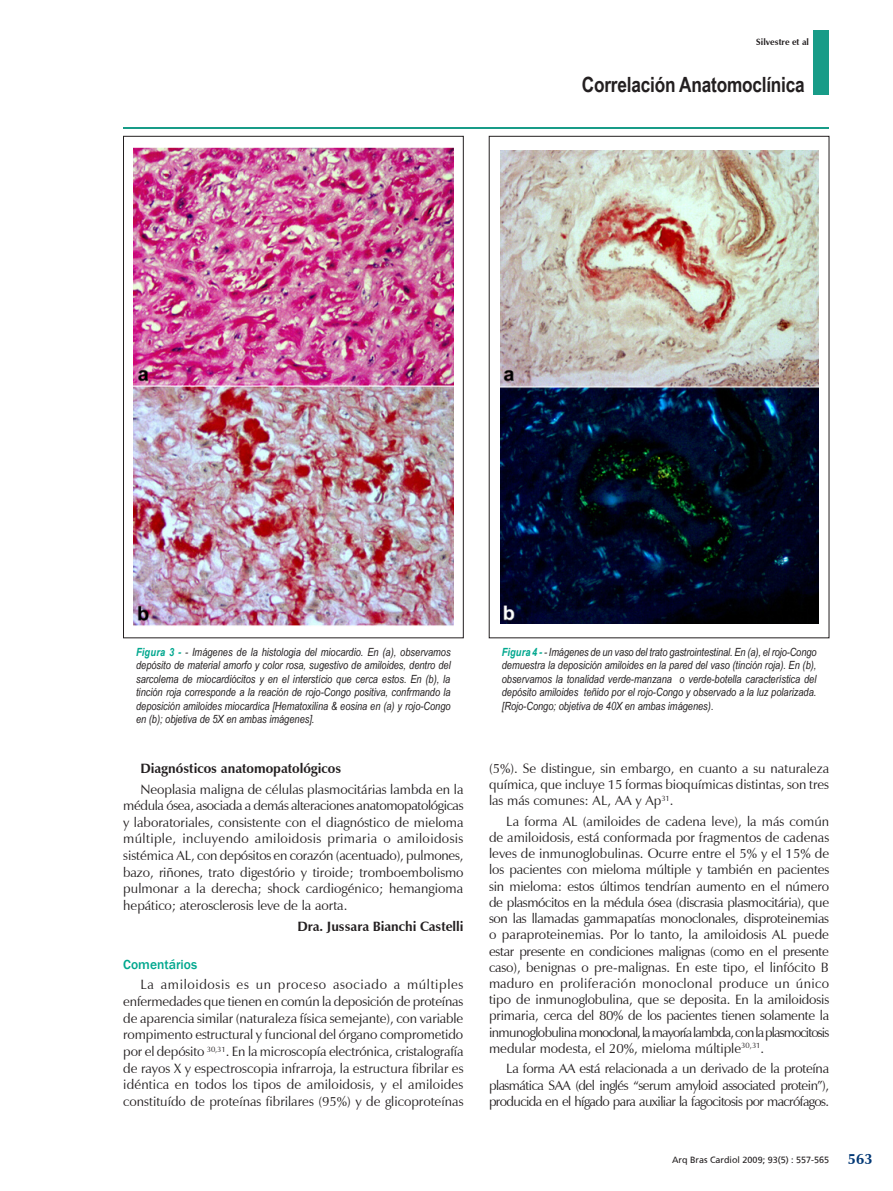
<style>
.page{position:relative;width:893px;height:1191px;background:#fff}
.page>*{position:absolute;margin:0;border:0;box-sizing:border-box;transform-origin:0 0}
.t1{font:700 21px "Arial Narrow";letter-spacing:-.01em;color:#231f20}
.t2{font:700 15px "Zapf Humanist 601 BT";color:#013775}
.Texto{font:13.5px/16.2px "Zapf Humanist 601 BT";letter-spacing:-.005em;color:#231f20;text-align:justify}
.Texto-2{font:700 13.5px "Zapf Humanist 601 BT";color:#231f20}
.Subtítulo{font:500 13.5px "Franklin Gothic";color:#00a78e}
._04_FIGURA_ref{font:italic 11.25px/13.5px "Arial Narrow";color:#231f20;text-align:justify}
.t3{font:9px "Frutiger";color:#231f20}
.t4{font:700 9px "Zapf Humanist 601 BT";color:#231f20}
.s1{font-weight:700;color:#00a78e}
</style>
<div class="page">
<hr style="left:123px;top:127px;width:706px;height:1px;background:#189c88">
<div style="left:813px;top:30px;width:16px;height:64px;background:#189c88"></div>
<img style="left:134px;top:147px;width:319px;height:480px">
<img style="left:500px;top:150px;width:318px;height:474px">
<p class="t4" style="left:756px;top:36px;width:54px">Silvestre et al</p>
<h1 class="t1" style="left:582px;top:69px;width:224px">Correlación Anatomoclínica</h1>
<p class="_04_FIGURA_ref" style="left:136px;top:645px;width:316px"><span class="s1">Figura 3 -</span> - Imágenes de la histologia del miocardio. En (a), observamos depósito de material amorfo y color rosa, sugestivo de amiloides, dentro del sarcolema de miocardiócitos y en el interstício que cerca estos. En (b), la tinción roja corresponde a la reación de rojo-Congo positiva, confrmando la deposición amiloides miocardica [Hematoxilina &amp; eosina en (a) y rojo-Congo en (b); objetiva de 5X en ambas imágenes].</p>
<p class="_04_FIGURA_ref" style="left:502px;top:645px;width:316px"><span class="s1">Figura 4 -</span> - Imágenes de un vaso del trato gastrointestinal. En (a), el rojo-Congo demuestra la deposición amiloides en la pared del vaso (tinción roja). En (b), observamos la tonalidad verde-manzana o verde-botella característica del depósito amiloides teñido por el rojo-Congo y observado a la luz polarizada. [Rojo-Congo; objetiva de 40X en ambas imágenes).</p>
<p class="Texto-2" style="left:140px;top:759px;width:202px">Diagnósticos anatomopatológicos</p>
<p class="Texto" style="left:123px;top:780px;width:342px;line-height:16.6px;text-indent:17px">Neoplasia maligna de células plasmocitárias lambda en la médula ósea, asociada a demás alteraciones anatomopatológicas y laboratoriales, consistente con el diagnóstico de mieloma múltiple, incluyendo amiloidosis primaria o amiloidosis sistémica AL, con depósitos en corazón (acentuado), pulmones, bazo, riñones, trato digestório y tiroide; tromboembolismo pulmonar a la derecha; shock cardiogénico; hemangioma hepático; aterosclerosis leve de la aorta.</p>
<p class="Texto-2" style="left:297px;top:918px;width:168px">Dra. Jussara Bianchi Castelli</p>
<p class="Subtítulo" style="left:123px;top:955px;width:75px">Comentários</p>
<p class="Texto" style="left:123px;top:976px;width:342px;line-height:16.6px;text-indent:17px">La amiloidosis es un proceso asociado a múltiples enfermedades que tienen en común la deposición de proteínas de aparencia similar (naturaleza física semejante), con variable rompimento estructural y funcional del órgano comprometido por el depósito <sup>30,31</sup>. En la microscopía electrónica, cristalografía de rayos X y espectroscopia infrarroja, la estructura fibrilar es idéntica en todos los tipos de amiloidosis, y el amiloides constituído de proteínas fibrilares (95%) y de glicoproteínas</p>
<p class="Texto" style="left:489px;top:760px;width:342px">(5%). Se distingue, sin embargo, en cuanto a su naturaleza química, que incluye 15 formas bioquímicas distintas, son tres las más comunes: AL, AA y Ap<sup>31</sup>.</p>
<p class="Texto" style="left:489px;top:813px;width:342px;text-indent:17px">La forma AL (amiloides de cadena leve), la más común de amiloidosis, está conformada por fragmentos de cadenas leves de inmunoglobulinas. Ocurre entre el 5% y el 15% de los pacientes con mieloma múltiple y también en pacientes sin mieloma: estos últimos tendrían aumento en el número de plasmócitos en la médula ósea (discrasia plasmocitária), que son las llamadas gammapatías monoclonales, disproteinemias o paraproteinemias. Por lo tanto, la amiloidosis AL puede estar presente en condiciones malignas (como en el presente caso), benignas o pre-malignas. En este tipo, el linfócito B maduro en proliferación monoclonal produce un único tipo de inmunoglobulina, que se deposita. En la amiloidosis primaria, cerca del 80% de los pacientes tienen solamente la inmunoglobulina monoclonal, la mayoría lambda, con la plasmocitosis medular modesta, el 20%, mieloma múltiple<sup>30,31</sup>.</p>
<p class="Texto" style="left:489px;top:1060px;width:342px;text-indent:17px">La forma AA está relacionada a un derivado de la proteína plasmática SAA (del inglés “serum amyloid associated protein”), producida en el hígado para auxiliar la fagocitosis por macrófagos.</p>
<p class="t3" style="left:672px;top:1154px;width:159px">Arq Bras Cardiol 2009; 93(5) : 557-565</p>
<p class="t2" style="left:848px;top:1149px;width:26px">563</p>
</div>
